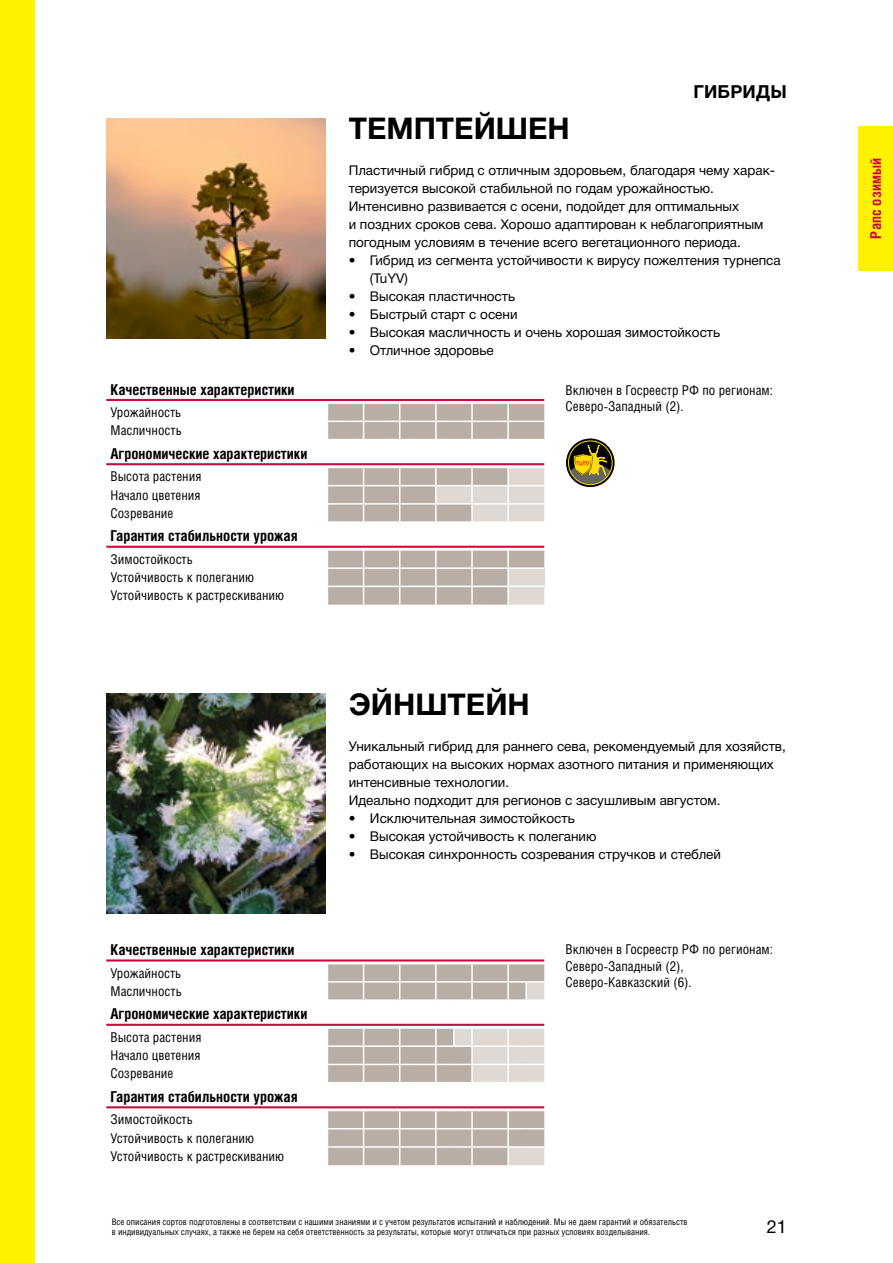
<style>
.page{position:relative;width:893px;height:1263px;background:#fff}
.page>*{position:absolute;margin:0;border:0;box-sizing:border-box;transform-origin:0 0}
.t1{font:700 30px "Helvetica Neue Cyr";color:#000}
.t2{font:700 18px "Helvetica Neue Cyr";letter-spacing:.01em;color:#000}
.t3{font:18px "Helvetica Neue Cyr";color:#000}
.t4{font:700 15px "Helios Cond C";color:#000}
.t5{font:700 15px "Helios Cond C";letter-spacing:.01em;color:#c40e3e}
.t6{font:13.5px/18px "Helvetica Neue Cyr";color:#000}
.t7{font:13.5px/18.3px "Helios Cond C";color:#000}
.t8{font:9px/10.5px "Helios Cond C";color:#000}
</style>
<div class="page">
<div style="left:0;top:0;width:34px;height:1263px;background:#fff200"></div>
<img style="left:106px;top:119px;width:220px;height:219px">
<svg style="left:327px;top:403px;width:217px;height:202px"></svg>
<hr style="left:106px;top:399px;width:438px;height:2px;background:#c40e3e">
<hr style="left:106px;top:463px;width:438px;height:2px;background:#c40e3e">
<hr style="left:106px;top:546px;width:438px;height:2px;background:#c40e3e">
<img style="left:106px;top:694px;width:220px;height:219px">
<svg style="left:327px;top:964px;width:217px;height:201px"></svg>
<hr style="left:106px;top:959px;width:438px;height:2px;background:#c40e3e">
<hr style="left:106px;top:1024px;width:438px;height:2px;background:#c40e3e">
<hr style="left:106px;top:1106px;width:438px;height:2px;background:#c40e3e">
<div style="left:859px;top:126px;width:34px;height:144px;background:#fff200"></div>
<svg style="left:566px;top:438px;width:49px;height:49px"></svg>
<svg style="left:568px;top:439px;width:44px;height:46px;background:#827633"></svg>
<h2 class="t2" style="left:694px;top:82px;width:95px">Гибриды</h2>
<p class="t4" style="left:111px;top:380px;width:186px">Качественные характеристики</p>
<p class="t7" style="left:111px;top:403px;width:73px">Урожайность<br>Масличность</p>
<p class="t4" style="left:111px;top:445px;width:198px">Агрономические характеристики</p>
<p class="t7" style="left:111px;top:467px;width:92px;text-align:justify">Высота растения Начало цветения Созревание</p>
<p class="t4" style="left:111px;top:527px;width:189px">Гарантия стабильности урожая</p>
<p class="t7" style="left:111px;top:550px;width:175px">Зимостойкость<br>Устойчивость к полеганию<br>Устойчивость к растрескиванию</p>
<p class="t4" style="left:111px;top:941px;width:186px">Качественные характеристики</p>
<p class="t7" style="left:111px;top:963px;width:73px">Урожайность<br>Масличность</p>
<p class="t4" style="left:111px;top:1005px;width:198px">Агрономические характеристики</p>
<p class="t7" style="left:111px;top:1028px;width:92px;text-align:justify">Высота растения Начало цветения Созревание</p>
<p class="t4" style="left:111px;top:1088px;width:189px">Гарантия стабильности урожая</p>
<p class="t7" style="left:111px;top:1110px;width:175px">Зимостойкость<br>Устойчивость к полеганию<br>Устойчивость к растрескиванию</p>
<h1 class="t1" style="left:349px;top:112px;width:23px">ТЕМПТЕЙШЕН</h1>
<p class="t6" style="left:349px;top:161px;width:428px">Пластичный гибрид с отличным здоровьем, благодаря чему харак&shy;теризуется высокой стабильной по годам урожайностью.<br>Интенсивно развивается с осени, подойдет для оптимальных<br>и поздних сроков сева. Хорошо адаптирован к неблагоприятным погодным условиям в течение всего вегетационного периода.</p>
<p class="t6" style="left:370px;top:251px;width:412px;text-indent:-21px">• Гибрид из сегмента устойчивости к вирусу пожелтения турнепса (TuYV)</p>
<p class="t6" style="left:349px;top:287px;width:168px">• Высокая пластичность</p>
<p class="t6" style="left:349px;top:305px;width:170px">• Быстрый старт с осени</p>
<p class="t6" style="left:349px;top:323px;width:373px">• Высокая масличность и очень хорошая зимостойкость</p>
<p class="t6" style="left:349px;top:341px;width:147px">• Отличное здоровье</p>
<p class="t7" style="left:566px;top:381px;width:209px;line-height:16.5px">Включен в Госреестр РФ по регионам:<br>Северо-Западный (2).</p>
<h1 class="t1" style="left:349px;top:688px;width:46px">ЭЙНШТЕЙН</h1>
<p class="t6" style="left:349px;top:737px;width:439px">Уникальный гибрид для раннего сева, рекомендуемый для хозяйств, работающих на высоких нормах азотного питания и применяющих интенсивные технологии.<br>Идеально подходит для регионов с засушливым августом.</p>
<p class="t6" style="left:349px;top:809px;width:228px">• Исключительная зимостойкость</p>
<p class="t6" style="left:349px;top:827px;width:249px">• Высокая устойчивость к полеганию</p>
<p class="t6" style="left:349px;top:845px;width:374px">• Высокая синхронность созревания стручков и стеблей</p>
<p class="t7" style="left:566px;top:941px;width:209px;line-height:16.5px">Включен в Госреестр РФ по регионам:<br>Северо-Западный (2),<br>Северо-Кавказский (6).</p>
<p class="t8" style="left:112px;top:1216px;width:577px">Все описания сортов подготовлены в соответствии с нашими знаниями и с учетом результатов испытаний и наблюдений. Мы не даем гарантий и обязательств в индивидуальных случаях, а также не берем на себя ответственность за результаты, которые могут отличаться при разных условиях возделывания.</p>
<h2 class="t3" style="left:767px;top:1217px;width:22px">21</h2>
<p class="t5" style="left:867px;top:239px;width:83px;rotate:-90deg">Рапс озимый</p>
</div>
